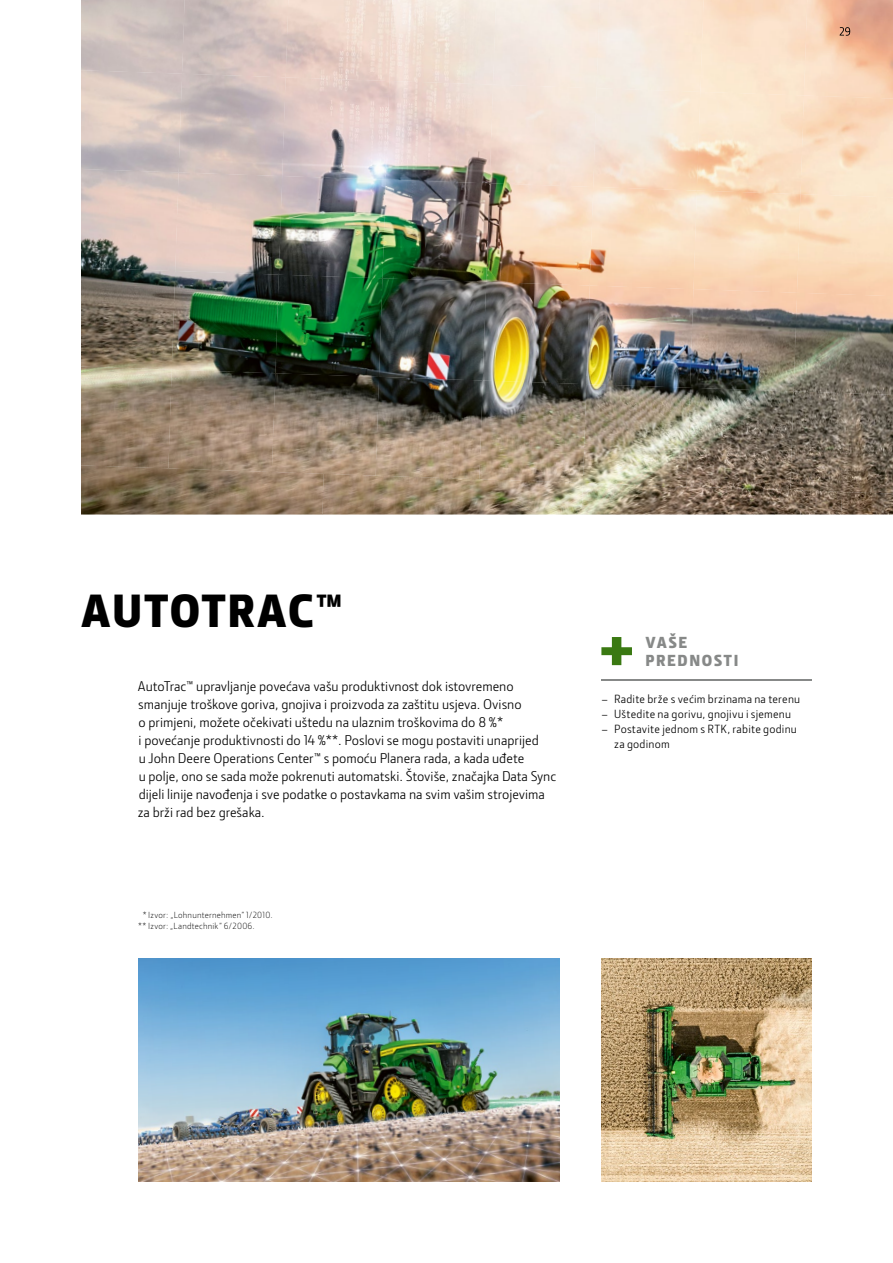
<style>
.page{position:relative;width:893px;height:1263px;background:#fff}
.page>*{position:absolute;margin:0;border:0;box-sizing:border-box;transform-origin:0 0}
.t1{font:900 48px "Section";letter-spacing:.035em;color:#000}
.t2{font:900 16.5px/18px "Section";letter-spacing:.105em;color:#878988}
.t3{font:14.25px/18px "JD Sans Pro";color:#000}
.t4{font:12px/15px "JD Sans Pro";letter-spacing:.015em;color:#000}
.t5{font:300 9px/10.5px "JD Sans Pro";letter-spacing:.025em;color:#000}
</style>
<div class="page">
<img style="left:286px;top:0;width:103px;height:77px">
<img style="left:389px;top:0;width:104px;height:81px">
<img style="left:282px;top:77px;width:107px;height:99px">
<img style="left:386px;top:81px;width:107px;height:99px">
<img style="left:489px;top:84px;width:108px;height:99px">
<img style="left:697px;top:92px;width:107px;height:98px">
<img style="left:81px;top:169px;width:98px;height:99px">
<img style="left:175px;top:172px;width:107px;height:99px">
<img style="left:279px;top:176px;width:107px;height:99px">
<img style="left:382px;top:180px;width:108px;height:98px">
<img style="left:486px;top:183px;width:107px;height:99px">
<img style="left:590px;top:187px;width:107px;height:98px">
<img style="left:81px;top:268px;width:94px;height:98px">
<img style="left:172px;top:271px;width:107px;height:98px">
<img style="left:275px;top:275px;width:108px;height:98px">
<img style="left:379px;top:278px;width:107px;height:99px">
<img style="left:483px;top:282px;width:107px;height:98px">
<img style="left:586px;top:285px;width:108px;height:99px">
<img style="left:690px;top:289px;width:107px;height:99px">
<img style="left:793px;top:293px;width:100px;height:98px">
<img style="left:81px;top:366px;width:91px;height:99px">
<img style="left:168px;top:369px;width:107px;height:96px">
<img style="left:272px;top:373px;width:107px;height:101px">
<img style="left:375px;top:377px;width:108px;height:97px">
<img style="left:479px;top:380px;width:107px;height:94px">
<img style="left:583px;top:384px;width:107px;height:99px">
<img style="left:686px;top:388px;width:108px;height:95px">
<img style="left:790px;top:391px;width:103px;height:101px">
<img style="left:81px;top:465px;width:243px;height:49px">
<img style="left:322px;top:474px;width:261px;height:40px">
<img style="left:582px;top:483px;width:260px;height:31px">
<img style="left:841px;top:492px;width:52px;height:22px">
<svg style="left:840px;top:27px;width:10px;height:9px"></svg>
<img style="left:138px;top:958px;width:421px;height:224px">
<img style="left:601px;top:958px;width:211px;height:224px">
<svg style="left:601px;top:637px;width:31px;height:28px"></svg>
<hr style="left:601px;top:680px;width:211px;height:1px;background:#878988">
<h1 class="t1" style="left:81px;top:580px;width:263px">AUTOTRAC™</h1>
<p class="t3" style="left:138px;top:677px;width:420px">AutoTrac™ upravljanje povećava vašu produktivnost dok istovremeno smanjuje troškove goriva, gnojiva i proizvoda za zaštitu usjeva. Ovisno<br>o primjeni, možete očekivati uštedu na ulaznim troškovima do 8 %*<br>i povećanje produktivnosti do 14 %**. Poslovi se mogu postaviti unaprijed<br>u John Deere Operations Center™ s pomoću Planera rada, a kada uđete<br>u polje, ono se sada može pokrenuti automatski. Štoviše, značajka Data Sync dijeli linije navođenja i sve podatke o postavkama na svim vašim strojevima za brži rad bez grešaka.</p>
<p class="t5" style="left:138px;top:910px;width:136px;text-indent:4px">* Izvor: „Lohnunternehmen” 1/2010. ** Izvor: „Landtechnik” 6/2006.</p>
<p class="t2" style="left:645px;top:633px;width:94px">VAŠE<br>PREDNOSTI</p>
<p class="t4" style="left:601px;top:691px;width:200px">– Radite brže s većim brzinama na terenu</p>
<p class="t4" style="left:601px;top:706px;width:191px">– Uštedite na gorivu, gnojivu i sjemenu</p>
<p class="t4" style="left:614px;top:721px;width:184px;text-indent:-13px">– Postavite jednom s RTK, rabite godinu za godinom</p>
</div>
